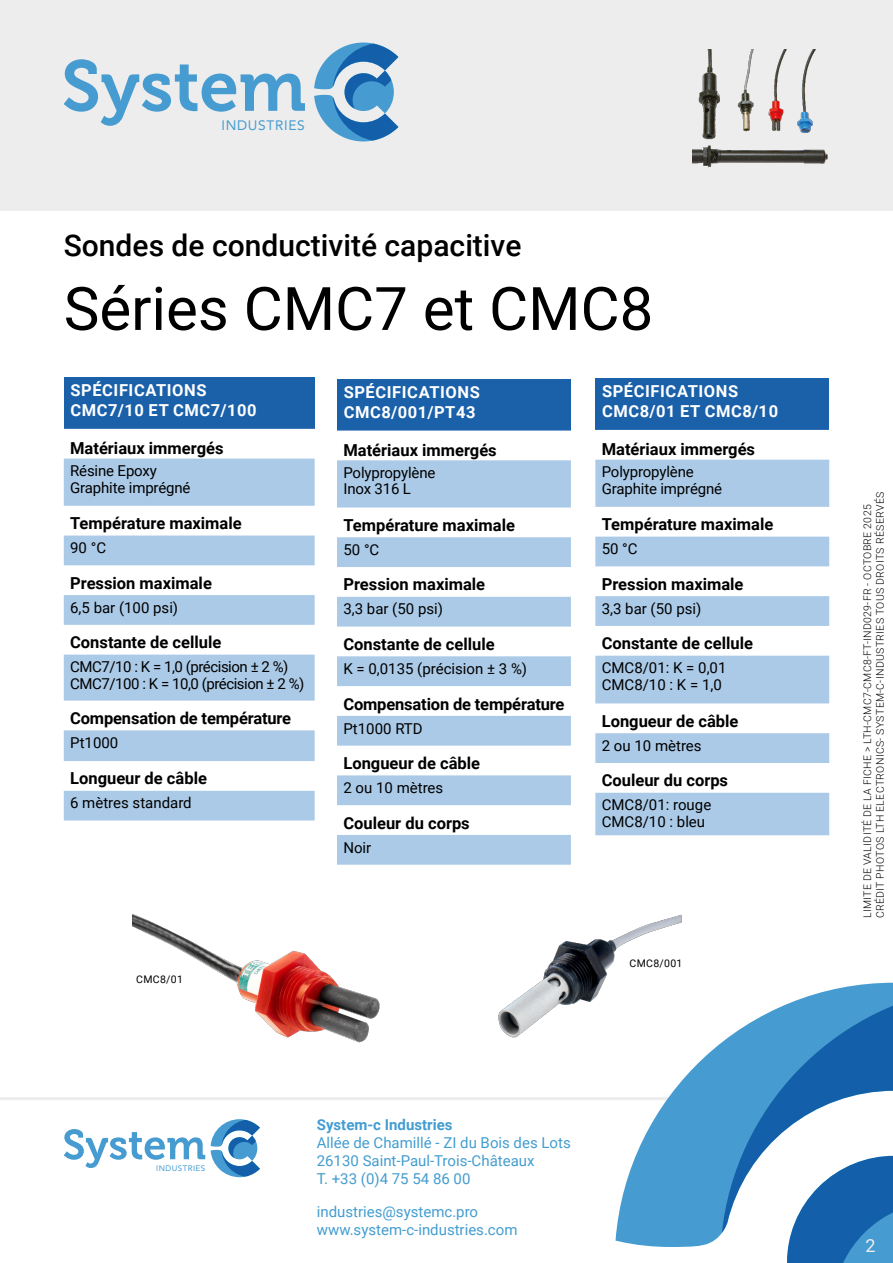
<style>
.page{position:relative;width:893px;height:1263px;background:#fff}
.page>*{position:absolute;margin:0;border:0;box-sizing:border-box;transform-origin:0 0}
._1-TitreProduit{font:60px "Roboto";color:#000}
._1-SsTitreProduit{font:500 30px "Roboto";color:#000}
.t1{font:18px "Roboto";color:#ededed}
._2-SsTitresTab{font:700 16.5px "Roboto";color:#000}
._2-titreTabSpec{font:700 16.5px "Roboto";letter-spacing:.035em;color:#fff}
._2-TxtSpecTab{font:15px "Roboto";letter-spacing:-.01em;color:#000}
.t2{font:15px/18px "Roboto";color:#439dd0}
._2-TxtSpecTab-2{font:15px "Roboto";letter-spacing:-.03em;color:#000}
.t3{font:700 15px "Roboto";color:#439dd0}
.t4{font:13.65px "Avenir";letter-spacing:.05em;color:#469cd0}
.t5{font:300 10.5px "Roboto";letter-spacing:.035em;color:#000}
._2-LégendeFiche{font:10.5px "Roboto";letter-spacing:.035em;color:#000}
.t6{font:8.1px "Avenir";letter-spacing:.05em;color:#469cd0}
</style>
<div class="page">
<hr style="left:0;top:1097px;width:693px;height:3px;background:#ededed">
<div style="left:0;top:0;width:893px;height:210px;background:#ededed"></div>
<svg style="left:615px;top:983px;width:278px;height:264px;fill:#469cd0"></svg>
<svg style="left:722px;top:989px;width:171px;height:274px"></svg>
<svg style="left:64px;top:1129px;width:141px;height:39px"></svg>
<svg style="left:211px;top:1119px;width:49px;height:58px"></svg>
<svg style="left:64px;top:59px;width:241px;height:67px"></svg>
<svg style="left:314px;top:43px;width:84px;height:98px"></svg>
<img style="left:693px;top:50px;width:135px;height:118px">
<div style="left:64px;top:377px;width:251px;height:52px;background:#1a61aa"></div>
<svg style="left:64px;top:459px;width:251px;height:361px;fill:#abcae7"></svg>
<div style="left:337px;top:379px;width:234px;height:52px;background:#1a61aa"></div>
<svg style="left:337px;top:460px;width:234px;height:405px;fill:#abcae7"></svg>
<div style="left:595px;top:378px;width:234px;height:52px;background:#1a61aa"></div>
<svg style="left:595px;top:460px;width:234px;height:375px;fill:#abcae7"></svg>
<img style="left:133px;top:914px;width:247px;height:129px">
<img style="left:498px;top:914px;width:189px;height:151px">
<p class="t4" style="left:221px;top:115px;width:85px">INDUSTRIES</p>
<p class="_1-SsTitreProduit" style="left:64px;top:225px;width:459px">Sondes de conductivité capacitive</p>
<p class="_1-TitreProduit" style="left:64px;top:267px;width:591px">Séries CMC7 et CMC8</p>
<p class="_2-titreTabSpec" style="left:70px;top:379px;width:138px">SPÉCIFICATIONS</p>
<p class="_2-titreTabSpec" style="left:70px;top:399px;width:188px">CMC7/10 ET CMC7/100</p>
<p class="_2-SsTitresTab" style="left:70px;top:437px;width:155px">Matériaux immergés</p>
<p class="_2-TxtSpecTab" style="left:70px;top:460px;width:88px">Résine Epoxy</p>
<p class="_2-TxtSpecTab" style="left:70px;top:477px;width:122px">Graphite imprégné</p>
<p class="_2-SsTitresTab" style="left:70px;top:512px;width:173px">Température maximale</p>
<p class="_2-TxtSpecTab" style="left:70px;top:537px;width:37px">90 °C</p>
<p class="_2-SsTitresTab" style="left:70px;top:571px;width:143px">Pression maximale</p>
<p class="_2-TxtSpecTab" style="left:70px;top:597px;width:110px">6,5 bar (100 psi)</p>
<p class="_2-SsTitresTab" style="left:70px;top:631px;width:153px">Constante de cellule</p>
<p class="_2-TxtSpecTab-2" style="left:70px;top:656px;width:220px">CMC7/10 : K = 1,0 (précision ± 2 %)</p>
<p class="_2-TxtSpecTab-2" style="left:70px;top:673px;width:236px">CMC7/100 : K = 10,0 (précision ± 2 %)</p>
<p class="_2-SsTitresTab" style="left:70px;top:706px;width:223px">Compensation de température</p>
<p class="_2-TxtSpecTab" style="left:70px;top:732px;width:50px">Pt1000</p>
<p class="_2-SsTitresTab" style="left:70px;top:767px;width:138px">Longueur de câble</p>
<p class="_2-TxtSpecTab" style="left:70px;top:792px;width:123px">6 mètres standard</p>
<p class="_2-titreTabSpec" style="left:344px;top:381px;width:138px">SPÉCIFICATIONS</p>
<p class="_2-titreTabSpec" style="left:344px;top:400px;width:133px">CMC8/001/PT43</p>
<p class="_2-SsTitresTab" style="left:343px;top:439px;width:155px">Matériaux immergés</p>
<p class="_2-TxtSpecTab" style="left:343px;top:462px;width:94px">Polypropylène</p>
<p class="_2-TxtSpecTab" style="left:343px;top:479px;width:69px">Inox 316 L</p>
<p class="_2-SsTitresTab" style="left:343px;top:513px;width:173px">Température maximale</p>
<p class="_2-TxtSpecTab" style="left:343px;top:539px;width:37px">50 °C</p>
<p class="_2-SsTitresTab" style="left:343px;top:573px;width:143px">Pression maximale</p>
<p class="_2-TxtSpecTab" style="left:343px;top:599px;width:101px">3,3 bar (50 psi)</p>
<p class="_2-SsTitresTab" style="left:343px;top:632px;width:153px">Constante de cellule</p>
<p class="_2-TxtSpecTab" style="left:343px;top:658px;width:185px">K = 0,0135 (précision ± 3 %)</p>
<p class="_2-SsTitresTab" style="left:343px;top:692px;width:223px">Compensation de température</p>
<p class="_2-TxtSpecTab" style="left:343px;top:718px;width:81px">Pt1000 RTD</p>
<p class="_2-SsTitresTab" style="left:343px;top:752px;width:138px">Longueur de câble</p>
<p class="_2-TxtSpecTab" style="left:343px;top:777px;width:101px">2 ou 10 mètres</p>
<p class="_2-SsTitresTab" style="left:343px;top:811px;width:128px">Couleur du corps</p>
<p class="_2-TxtSpecTab" style="left:343px;top:837px;width:29px">Noir</p>
<p class="_2-titreTabSpec" style="left:602px;top:380px;width:138px">SPÉCIFICATIONS</p>
<p class="_2-titreTabSpec" style="left:602px;top:400px;width:178px">CMC8/01 ET CMC8/10</p>
<p class="_2-SsTitresTab" style="left:602px;top:438px;width:155px">Matériaux immergés</p>
<p class="_2-TxtSpecTab" style="left:602px;top:461px;width:94px">Polypropylène</p>
<p class="_2-TxtSpecTab" style="left:602px;top:478px;width:122px">Graphite imprégné</p>
<p class="_2-SsTitresTab" style="left:602px;top:513px;width:173px">Température maximale</p>
<p class="_2-TxtSpecTab" style="left:602px;top:538px;width:37px">50 °C</p>
<p class="_2-SsTitresTab" style="left:602px;top:572px;width:143px">Pression maximale</p>
<p class="_2-TxtSpecTab" style="left:602px;top:598px;width:101px">3,3 bar (50 psi)</p>
<p class="_2-SsTitresTab" style="left:602px;top:632px;width:153px">Constante de cellule</p>
<p class="_2-TxtSpecTab" style="left:602px;top:657px;width:126px">CMC8/01: K = 0,01</p>
<p class="_2-TxtSpecTab" style="left:602px;top:674px;width:122px">CMC8/10 : K = 1,0</p>
<p class="_2-SsTitresTab" style="left:602px;top:709px;width:138px">Longueur de câble</p>
<p class="_2-TxtSpecTab" style="left:602px;top:735px;width:101px">2 ou 10 mètres</p>
<p class="_2-SsTitresTab" style="left:602px;top:769px;width:128px">Couleur du corps</p>
<p class="_2-TxtSpecTab" style="left:602px;top:794px;width:111px">CMC8/01: rouge</p>
<p class="_2-TxtSpecTab" style="left:602px;top:811px;width:105px">CMC8/10 : bleu</p>
<p class="_2-LégendeFiche" style="left:136px;top:972px;width:48px">CMC8/01</p>
<p class="_2-LégendeFiche" style="left:629px;top:956px;width:54px">CMC8/001</p>
<p class="t6" style="left:156px;top:1161px;width:50px">INDUSTRIES</p>
<p class="t3" style="left:317px;top:1114px;width:137px">System-c Industries</p>
<p class="t2" style="left:317px;top:1133px;width:255px">Allée de Chamillé - ZI du Bois des Lots<br>26130 Saint-Paul-Trois-Châteaux<br>T. +33 (0)4 75 54 86 00</p>
<p class="t2" style="left:317px;top:1202px;width:202px">industries@systemc.pro www.system-c-industries.com</p>
<p class="t5" style="left:873px;top:918px;width:428px;rotate:-90deg">CRÉDIT PHOTOS LTH ELECTRONICS- SYSTEM-C-INDUSTRIES TOUS DROITS RÉSERVÉS</p>
<p class="t5" style="left:860px;top:918px;width:415px;rotate:-90deg">LIMITE DE VALIDITÉ DE LA FICHE &gt; LTH-CMC7-CMC8-FT-IND029-FR - OCTOBRE 2025</p>
<p class="t1" style="left:865px;top:1233px;width:12px">2</p>
</div>
